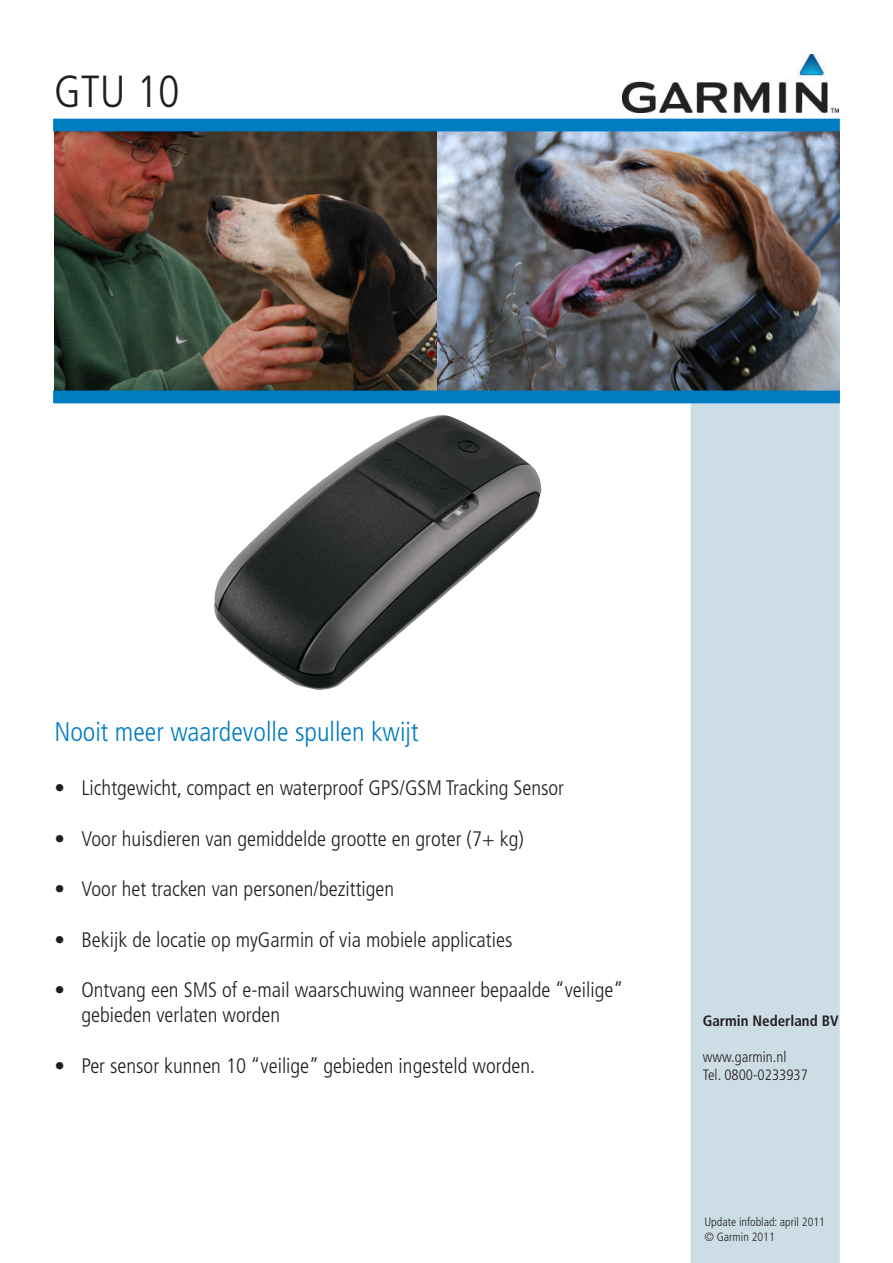
<style>
.page{position:relative;width:893px;height:1263px;background:#fff}
.page>*{position:absolute;margin:0;border:0;box-sizing:border-box;transform-origin:0 0}
.t1{font:300 condensed 45px "Frutiger LT Std";color:#231f20}
.t2{font:300 condensed 27px "Frutiger LT Std";color:#007cc2}
.t3{font:300 condensed 21px/25.2px "Frutiger LT Std";color:#231f20}
.t4{font:300 condensed 15px/18px "Frutiger LT Std";color:#231f20}
.t5{font:700 condensed 15px "Frutiger LT Std";color:#231f20}
.t6{font:300 condensed 12px/14.4px "Frutiger LT Std";color:#231f20}
</style>
<div class="page">
<img style="left:55px;top:131px;width:382px;height:260px">
<div style="left:691px;top:403px;width:148px;height:859px;background:#cddde6"></div>
<div style="left:691px;top:402px;width:149px;height:861px;border:2px solid #cddde6"></div>
<img style="left:622px;top:54px;width:217px;height:58px">
<img style="left:437px;top:131px;width:403px;height:260px">
<img style="left:214px;top:415px;width:328px;height:275px">
<div style="left:53px;top:391px;width:787px;height:12px;background:#007cc2"></div>
<div style="left:53px;top:119px;width:787px;height:12px;background:#007cc2"></div>
<h1 class="t1" style="left:54px;top:66px;width:127px">GTU 10</h1>
<p class="t2" style="left:54px;top:716px;width:366px">Nooit meer waardevolle spullen kwijt</p>
<p class="t3" style="left:54px;top:776px;width:511px">• Lichtgewicht, compact en waterproof GPS/GSM Tracking Sensor</p>
<p class="t3" style="left:54px;top:826px;width:471px">• Voor huisdieren van gemiddelde grootte en groter (7+ kg)</p>
<p class="t3" style="left:54px;top:877px;width:341px">• Voor het tracken van personen/bezittigen</p>
<p class="t3" style="left:54px;top:927px;width:459px">• Bekijk de locatie op myGarmin of via mobiele applicaties</p>
<p class="t3" style="left:81px;top:977px;width:544px;text-indent:-27px">• Ontvang een SMS of e-mail waarschuwing wanneer bepaalde “veilige” gebieden verlaten worden</p>
<p class="t3" style="left:54px;top:1053px;width:482px">• Per sensor kunnen 10 “veilige” gebieden ingesteld worden.</p>
<p class="t5" style="left:703px;top:1012px;width:137px">Garmin Nederland BV</p>
<p class="t4" style="left:703px;top:1048px;width:107px">www.garmin.nl<br>Tel. 0800-0233937</p>
<p class="t6" style="left:704px;top:1215px;width:122px">Update infoblad: april 2011 © Garmin 2011</p>
</div>
